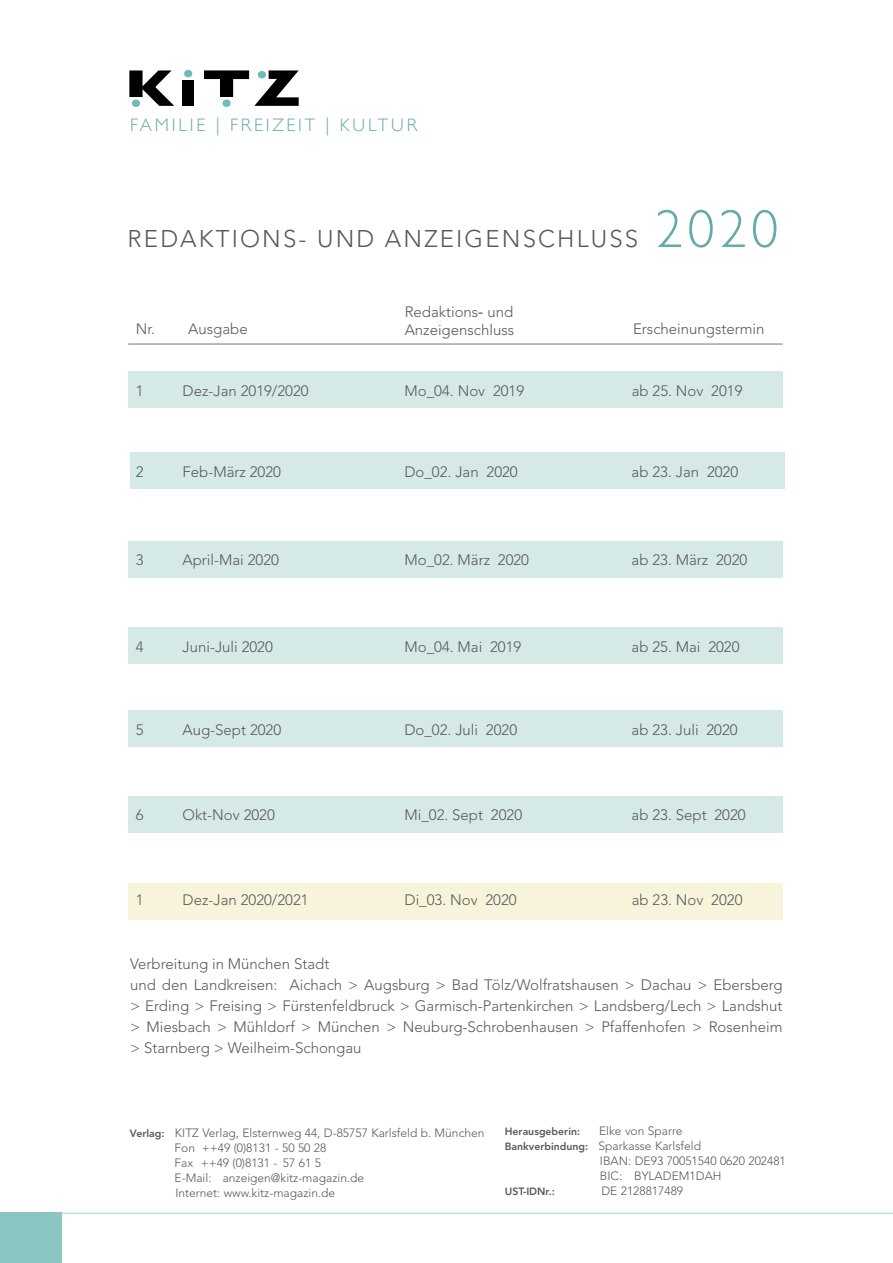
<style>
.page{position:relative;width:893px;height:1263px;background:#fff}
.page>*{position:absolute;margin:0;border:0;box-sizing:border-box;transform-origin:0 0}
.t1{font:300 54px "Gill Sans";color:#65aba8}
.t2{font:300 24px "Avenir LT Std";letter-spacing:.09em;color:#58595b}
.t3{font:300 18px "Gill Sans";letter-spacing:.155em;color:#65aba8}
.t4{font:300 15px/21px "Avenir LT Std";color:#58595b}
.t5{font:300 12px/15px "Avenir LT Std";color:#58595b}
.t6{font:800 10.5px "Avenir LT Std";color:#58595b}
.s1{font-family:"Arial";font-weight:400}
.s2{font-weight:800;font-size:10.5px}
</style>
<div class="page">
<svg style="left:184px;top:70px;width:8px;height:7px"></svg>
<svg style="left:129px;top:70px;width:45px;height:37px"></svg>
<svg style="left:204px;top:70px;width:95px;height:37px"></svg>
<div style="left:182px;top:80px;width:12px;height:26px;background:#000"></div>
<div style="left:128px;top:371px;width:655px;height:37px;background:#d5e9e7"></div>
<div style="left:130px;top:452px;width:654px;height:37px;background:#d5e9e7"></div>
<div style="left:128px;top:541px;width:655px;height:37px;background:#d5e9e7"></div>
<div style="left:128px;top:627px;width:655px;height:37px;background:#d5e9e7"></div>
<div style="left:128px;top:710px;width:655px;height:37px;background:#d5e9e7"></div>
<div style="left:128px;top:796px;width:655px;height:37px;background:#d5e9e7"></div>
<div style="left:128px;top:883px;width:655px;height:37px;background:#f8f4dc"></div>
<hr style="left:128px;top:343px;width:655px;height:2px;background:#808285">
<hr style="left:0;top:1212px;width:893px;height:2px;background:#c1dfdc">
<div style="left:0;top:1213px;width:61px;height:50px;background:#8bc6c3"></div>
<p class="t3" style="left:130px;top:115px;width:288px">FAMILIE | FREIZEIT | KULTUR</p>
<h2 class="t2" style="left:128px;top:224px;width:512px">REDAKTIONS- UND ANZEIGENSCHLUSS</h2>
<h1 class="t1" style="left:656px;top:197px;width:124px">2020</h1>
<p class="t4" style="left:136px;top:318px;width:113px">Nr. Ausgabe</p>
<p class="t4" style="left:405px;top:303px;width:111px;line-height:18px">Redaktions<span class="s1">-</span> und<br>Anzeigenschluss</p>
<p class="t4" style="left:633px;top:318px;width:133px">Erscheinungstermin</p>
<p class="t4" style="left:136px;top:380px;width:9px">1</p>
<p class="t4" style="left:183px;top:380px;width:128px">Dez-Jan 2019/2020</p>
<p class="t4" style="left:405px;top:380px;width:121px">Mo_04. Nov 2019</p>
<p class="t4" style="left:632px;top:380px;width:112px">ab 25. Nov 2019</p>
<p class="t4" style="left:136px;top:461px;width:9px">2</p>
<p class="t4" style="left:183px;top:461px;width:100px">Feb-März 2020</p>
<p class="t4" style="left:404px;top:461px;width:115px">Do_02. Jan 2020</p>
<p class="t4" style="left:632px;top:461px;width:108px">ab 23. Jan 2020</p>
<p class="t4" style="left:136px;top:549px;width:9px">3</p>
<p class="t4" style="left:183px;top:549px;width:98px">April-Mai 2020</p>
<p class="t4" style="left:404px;top:549px;width:126px">Mo_02. März 2020</p>
<p class="t4" style="left:632px;top:549px;width:117px">ab 23. März 2020</p>
<p class="t4" style="left:136px;top:636px;width:9px">4</p>
<p class="t4" style="left:183px;top:636px;width:92px">Juni-Juli 2020</p>
<p class="t4" style="left:404px;top:636px;width:118px">Mo_04. Mai 2019</p>
<p class="t4" style="left:632px;top:636px;width:109px">ab 25. Mai 2020</p>
<p class="t4" style="left:136px;top:719px;width:9px">5</p>
<p class="t4" style="left:183px;top:719px;width:100px">Aug-Sept 2020</p>
<p class="t4" style="left:404px;top:719px;width:114px">Do_02. Juli 2020</p>
<p class="t4" style="left:632px;top:719px;width:108px">ab 23. Juli 2020</p>
<p class="t4" style="left:136px;top:804px;width:9px">6</p>
<p class="t4" style="left:183px;top:804px;width:94px">Okt-Nov 2020</p>
<p class="t4" style="left:404px;top:804px;width:119px">Mi_02. Sept 2020</p>
<p class="t4" style="left:632px;top:804px;width:116px">ab 23. Sept 2020</p>
<p class="t4" style="left:136px;top:889px;width:9px">1</p>
<p class="t4" style="left:183px;top:889px;width:128px">Dez-Jan 2020/2021</p>
<p class="t4" style="left:405px;top:889px;width:114px">Di_03. Nov 2020</p>
<p class="t4" style="left:632px;top:889px;width:112px">ab 23. Nov 2020</p>
<p class="t4" style="left:130px;top:954px;width:654px">Verbreitung in München Stadt<br>und den Landkreisen: Aichach &gt; Augsburg &gt; Bad Tölz/Wolfratshausen &gt; Dachau &gt; Ebersberg &gt; Erding &gt; Freising &gt; Fürstenfeldbruck &gt; Garmisch-Partenkirchen &gt; Landsberg/Lech &gt; Landshut &gt; Miesbach &gt; Mühldorf &gt; München &gt; Neuburg-Schrobenhausen &gt; Pfaffenhofen &gt; Rosenheim &gt; Starnberg &gt; Weilheim-Schongau</p>
<p class="t5" style="left:175px;top:1125px;width:311px;text-indent:-45px"><span class="s2">Verlag:</span> KITZ Verlag, Elsternweg 44, D-85757 Karlsfeld b. München Fon ++49 (0)8131 - 50 50 28<br>Fax ++49 (0)8131 - 57 61 5<br>E-Mail: anzeigen@kitz-magazin.de<br>Internet: www.kitz-magazin.de</p>
<p class="t6" style="left:505px;top:1125px;width:77px">Herausgeberin:</p>
<p class="t5" style="left:599px;top:1123px;width:85px">Elke von Sparre</p>
<p class="t5" style="left:505px;top:1138px;width:198px"><span class="s2">Bankverbindung:</span> Sparkasse Karlsfeld</p>
<p class="t5" style="left:600px;top:1153px;width:187px">IBAN: DE93 70051540 0620 202481</p>
<p class="t5" style="left:600px;top:1168px;width:123px">BIC: BYLADEM1DAH</p>
<p class="t6" style="left:505px;top:1185px;width:52px">UST-IDNr.:</p>
<p class="t5" style="left:601px;top:1183px;width:83px">DE 2128817489</p>
</div>
